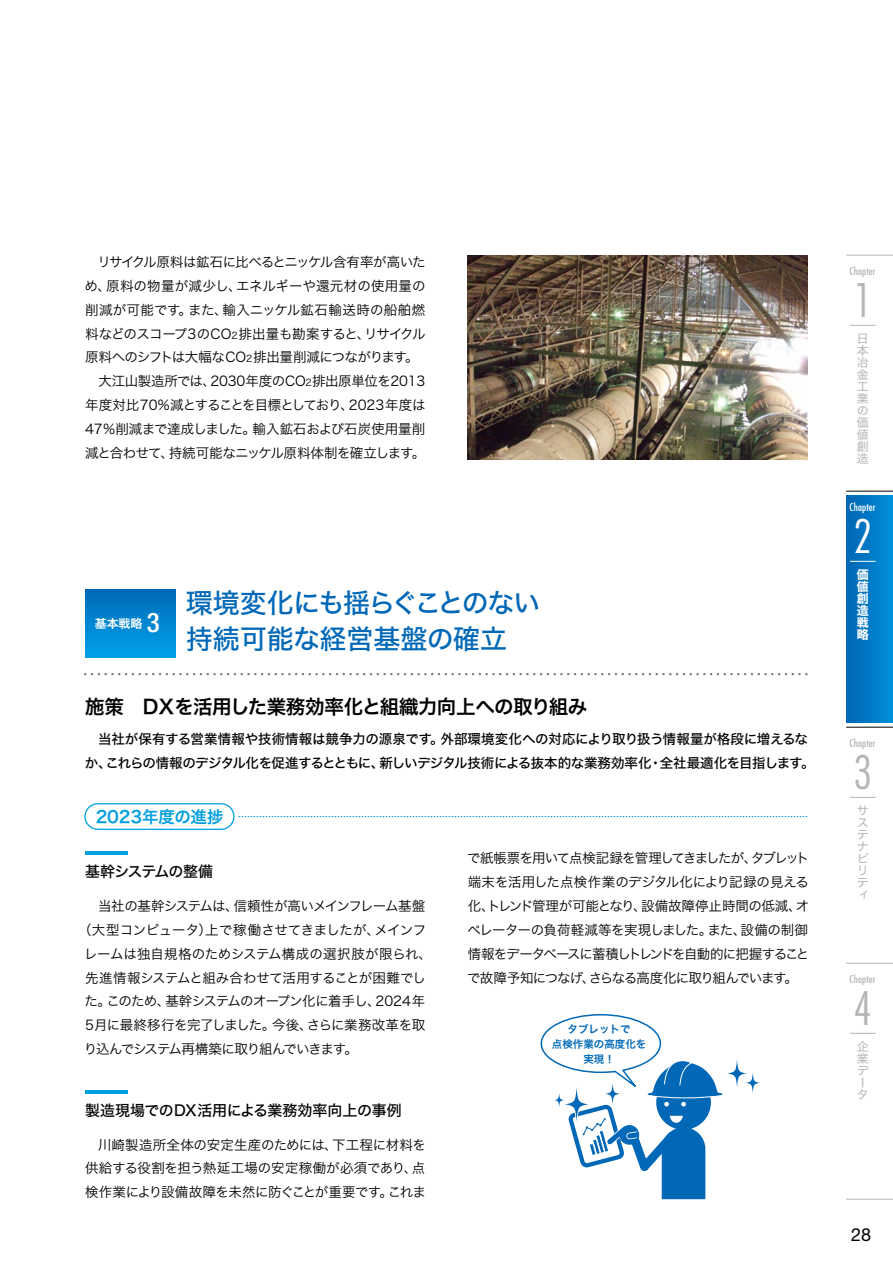
<style>
.page{position:relative;width:893px;height:1263px;background:#fff}
.page>*{position:absolute;margin:0;border:0;box-sizing:border-box;transform-origin:0 0}
.t1{font:300 condensed 45px "Futura Std";color:#b5b6b6}
.t2{font:300 condensed 45px "Futura Std";color:#fff}
.t3{font:27px/36px "Hira Kaku Std N W5";letter-spacing:-.025em;color:#0068b7}
.t4{font:500 condensed 27px "Helvetica Neue LT Std";color:#fff}
.t5{font:19.5px "Hira Kaku Std N W6";letter-spacing:-.03em;color:#000}
.t6{font:18px "Helvetica Neue LT Std";color:#000}
.t7{font:16.5px "Hira Kaku Std N W6";letter-spacing:-.01em;color:#009fde}
.t8{font:15px "Hira Kaku Std N W5";color:#000}
.t9{font:15px "Hira Kaku Std N W5";letter-spacing:-.055em;color:#000}
.t10{font:13.5px/23.9px "Hira Kaku Std N W3";letter-spacing:-.03em;color:#000;text-align:justify}
.t11{font:13.5px/23.9px "Hira Kaku Std N W5";letter-spacing:-.025em;color:#000;text-align:center}
.t12{font:13.5px "Hira Kaku Std N W3";letter-spacing:-.055em;color:#000}
.t13{font:13.5px "Hira Kaku Std N W3";letter-spacing:-.05em;color:#000}
.t14{font:13.5px "Hira Kaku Std N W3";letter-spacing:-.01em;color:#000}
.t15{font:13.5px "Hira Kaku Std N W3";letter-spacing:.005em;color:#000}
.t16{font:13.5px "Hira Kaku Std N W3";letter-spacing:.015em;color:#000}
.t17{font:13.5px "Hira Kaku Std N W3";color:#000}
.t18{font:13.5px "Hira Kaku Std N W3";letter-spacing:-.08em;color:#000}
.t19{font:12px/12px "Hira Kaku Std N W4";color:#b5b6b6}
.t20{font:12px/12px "Hira Kaku Std N W7";color:#fff;text-align:justify}
.t21{font:12px "Hira Kaku Std N W6";color:#fff}
.t22{font:condensed 10.5px "Futura Std";letter-spacing:.02em;color:#b5b6b6}
.t23{font:10.5px/15px "Hira Kaku Std N W6";color:#0068b7;text-align:center}
.t24{font:condensed 10.5px "Futura Std";letter-spacing:.02em;color:#fff}
.s1{font-size:9.45px}
</style>
<div class="page">
<div style="left:726px;top:1058px;width:22px;height:31px;border:2px solid #fff;border-radius:50%"></div>
<svg style="left:727px;top:1059px;width:20px;height:29px"></svg>
<div style="left:745px;top:1071px;width:16px;height:23px;border:2px solid #fff;border-radius:50%"></div>
<svg style="left:745px;top:1072px;width:15px;height:21px"></svg>
<svg style="left:540px;top:1014px;width:183px;height:185px"></svg>
<img style="left:468px;top:255px;width:340px;height:204px">
<svg style="left:85px;top:673px;width:723px;height:2px"></svg>
<div style="left:85px;top:589px;width:90px;height:68px;background:linear-gradient(to bottom,#006ab8,#00a1e9)"></div>
<svg style="left:239px;top:816px;width:569px;height:1px"></svg>
<div style="left:84px;top:803px;width:150px;height:27px;border:1px solid #009fde;border-radius:13px"></div>
<hr style="left:85px;top:851px;width:43px;height:4px;background:#009fde">
<hr style="left:85px;top:1090px;width:43px;height:3px;background:#009fde">
<hr style="left:846px;top:491px;width:47px;height:1px;background:#000">
<div style="left:846px;top:495px;width:47px;height:228px;background:linear-gradient(to right,#0065b3,#0090da)"></div>
<svg style="left:850px;top:561px;width:25px;height:1px"></svg>
<hr style="left:846px;top:727px;width:47px;height:1px;background:#000">
<hr style="left:846px;top:255px;width:47px;height:1px;background:#b5b6b6">
<svg style="left:850px;top:325px;width:25px;height:1px"></svg>
<svg style="left:850px;top:797px;width:25px;height:1px"></svg>
<hr style="left:846px;top:963px;width:47px;height:1px;background:#b5b6b6">
<svg style="left:850px;top:1033px;width:25px;height:1px"></svg>
<hr style="left:846px;top:1199px;width:47px;height:1px;background:#b5b6b6">
<p class="t10" style="left:97px;top:250px;width:330px">リサイクル原料は鉱石に比べるとニッケル含有率が高いた</p>
<p class="t15" style="left:85px;top:276px;width:343px">め、原料の物量が減少し、エネルギーや還元材の使用量の</p>
<p class="t16" style="left:85px;top:299px;width:342px">削減が可能です。また、輸入ニッケル鉱石輸送時の船舶燃</p>
<p class="t10" style="left:85px;top:321px;width:342px">料などのスコープ3のCO<span class="s1">2</span>排出量も勘案すると、リサイクル</p>
<p class="t10" style="left:85px;top:345px;width:335px">原料へのシフトは大幅なCO<span class="s1">2</span>排出量削減につながります。</p>
<p class="t10" style="left:99px;top:369px;width:328px">大江山製造所では、2030年度のCO<span class="s1">2</span>排出原単位を2013</p>
<p class="t13" style="left:85px;top:395px;width:342px">年度対比70%減とすることを目標としており、2023年度は</p>
<p class="t14" style="left:85px;top:419px;width:342px">47％削減まで達成しました。輸入鉱石および石炭使用量削</p>
<p class="t12" style="left:85px;top:443px;width:342px">減と合わせて、持続可能なニッケル原料体制を確立します。</p>
<p class="t21" style="left:95px;top:614px;width:49px">基本戦略</p>
<h2 class="t4" style="left:147px;top:606px;width:14px">3</h2>
<h2 class="t3" style="left:186px;top:585px;width:356px">環境変化にも揺らぐことのない持続可能な経営基盤の確立</h2>
<h3 class="t5" style="left:85px;top:691px;width:504px">施策　DXを活用した業務効率化と組織力向上への取り組み</h3>
<p class="t11" style="left:85px;top:727px;width:731px">当社が保有する営業情報や技術情報は競争力の源泉です。外部環境変化への対応により取り扱う情報量が格段に増えるな<br>か、これらの情報のデジタル化を促進するとともに、新しいデジタル技術による抜本的な業務効率化・全社最適化を目指します。</p>
<p class="t7" style="left:96px;top:804px;width:129px">2023年度の進捗</p>
<p class="t9" style="left:85px;top:860px;width:130px">基幹システムの整備</p>
<p class="t12" style="left:98px;top:896px;width:329px">当社の基幹システムは、信頼性が高いメインフレーム基盤</p>
<p class="t10" style="left:78px;top:918px;width:349px">（大型コンピュータ）上で稼働させてきましたが、メインフ</p>
<p class="t17" style="left:84px;top:943px;width:349px">レームは独自規格のためシステム構成の選択肢が限られ、</p>
<p class="t10" style="left:85px;top:965px;width:343px">先進情報システムと組み合わせて活用することが困難でし</p>
<p class="t12" style="left:85px;top:991px;width:342px">た。このため、基幹システムのオープン化に着手し、2024年</p>
<p class="t10" style="left:85px;top:1013px;width:342px">5月に最終移行を完了しました。今後、さらに業務改革を取</p>
<p class="t18" style="left:84px;top:1039px;width:275px">り込んでシステム再構築に取り組んでいきます。</p>
<p class="t8" style="left:85px;top:1099px;width:318px">製造現場でのDX活用による業務効率向上の事例</p>
<p class="t10" style="left:85px;top:1132px;width:343px;text-indent:13px">川崎製造所全体の安定生産のためには、下工程に材料を供給する役割を担う熱延工場の安定稼働が必須であり、点検作業により設備故障を未然に防ぐことが重要です。これま</p>
<p class="t10" style="left:467px;top:846px;width:344px">で紙帳票を用いて点検記録を管理してきましたが、タブレット端末を活用した点検作業のデジタル化により記録の見える化、トレンド管理が可能となり、設備故障停止時間の低減、オペレーターの負荷軽減等を実現しました。また、設備の制御情報をデータベースに蓄積しトレンドを自動的に把握することで故障予知につなげ、さらなる高度化に取り組んでいます。</p>
<p class="t23" style="left:552px;top:1022px;width:96px">タブレットで<br>点検作業の高度化を実現！</p>
<p class="t22" style="left:850px;top:265px;width:28px">Chapter</p>
<h1 class="t1" style="left:853px;top:274px;width:20px">1</h1>
<p class="t19" style="left:857px;top:333px;width:13px">日本冶金工業の価値創造</p>
<p class="t24" style="left:850px;top:501px;width:28px">Chapter</p>
<h1 class="t2" style="left:853px;top:510px;width:20px">2</h1>
<p class="t20" style="left:857px;top:569px;width:13px">価値創造戦略</p>
<p class="t22" style="left:850px;top:737px;width:28px">Chapter</p>
<h1 class="t1" style="left:853px;top:746px;width:20px">3</h1>
<p class="t19" style="left:857px;top:805px;width:13px">サステナビリティ</p>
<p class="t22" style="left:850px;top:973px;width:28px">Chapter</p>
<h1 class="t1" style="left:853px;top:982px;width:20px">4</h1>
<p class="t19" style="left:857px;top:1041px;width:13px">企業データ</p>
<h3 class="t6" style="left:851px;top:1224px;width:22px">28</h3>
</div>
